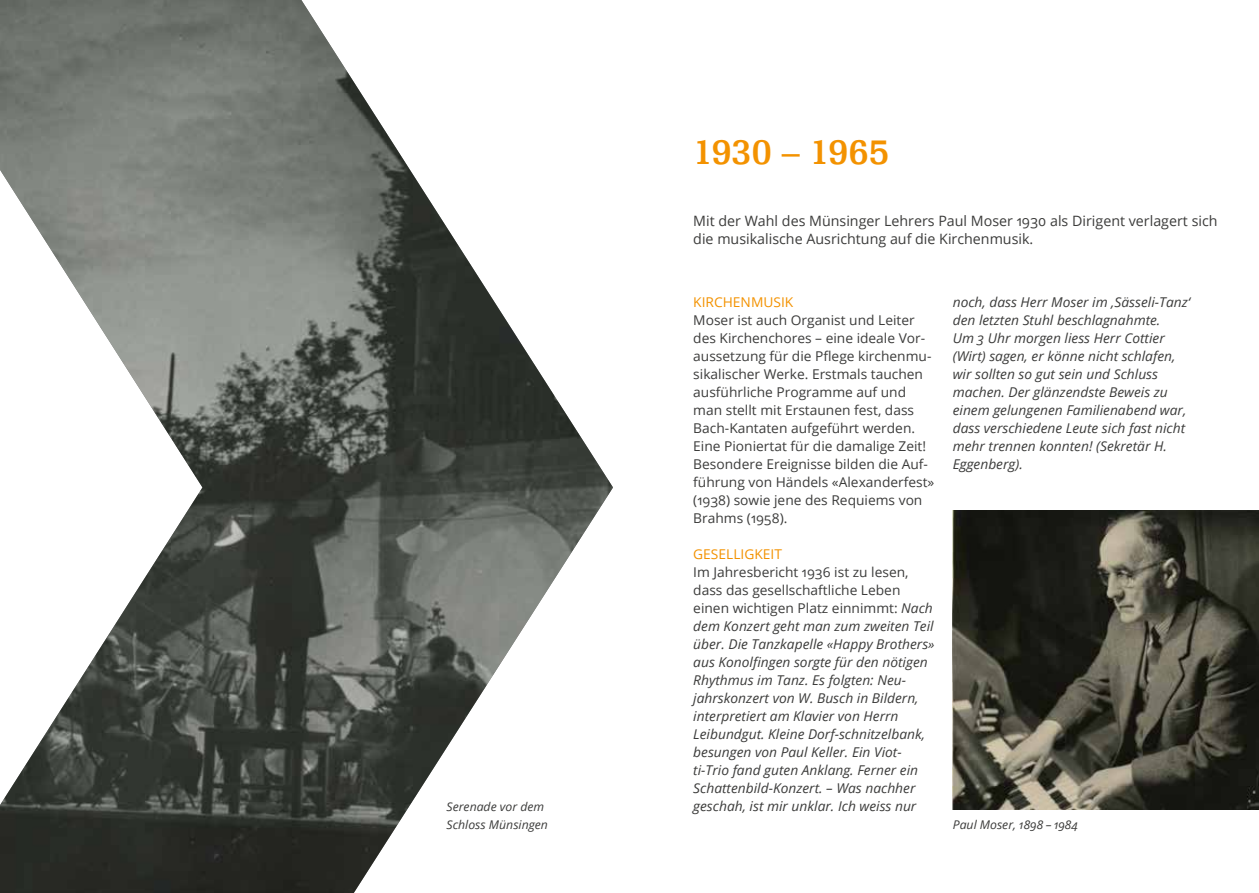
<style>
.page{position:relative;width:1259px;height:893px;background:#fff}
.page>*{position:absolute;margin:0;border:0;box-sizing:border-box;transform-origin:0 0}
.t1{font:700 36px "Egyptienne FLT Std";letter-spacing:.005em;color:#f39200}
.t2{font:14.25px/18px "Open Sans";color:#3c3c3b}
.t3{font:italic 13.5px/18px "Open Sans";color:#3c3c3b}
.t4{font:13.5px/18px "Open Sans";color:#3c3c3b}
.t5{font:13.5px "Open Sans";color:#f39200}
.t6{font:italic 12px/18px "Open Sans";color:#3c3c3b}
.s1{font-style:normal}
.s2{font-size:13.35px}
</style>
<div class="page">
<img style="left:0;top:0;width:613px;height:893px">
<img style="left:952px;top:510px;width:307px;height:299px">
<p class="t6" style="left:446px;top:797px;width:103px">Serenade vor dem<br>Schloss Münsingen</p>
<h1 class="t1" style="left:693px;top:133px;width:197px">1930 – 1965</h1>
<p class="t2" style="left:693px;top:211px;width:526px">Mit der Wahl des Münsinger Lehrers Paul Moser 1930 als Dirigent verlagert sich die musikalische Ausrichtung auf die Kirchenmusik.</p>
<p class="t5" style="left:693px;top:293px;width:102px">KIRCHENMUSIK</p>
<p class="t4" style="left:693px;top:311px;width:243px">Moser ist auch Organist und Leiter des Kirchenchores – eine ideale Vor&shy;aussetzung für die Pflege kirchenmu&shy;sikalischer Werke. Erstmals tauchen ausführliche Programme auf und man stellt mit Erstaunen fest, dass Bach-Kantaten aufgeführt werden.<br>Eine Pioniertat für die damalige Zeit!<br>Besondere Ereignisse bilden die Auf&shy;führung von Händels «Alexanderfest» (1938) sowie jene des Requiems von Brahms (1958).</p>
<p class="t5" style="left:693px;top:545px;width:90px">GESELLIGKEIT</p>
<p class="t3" style="left:693px;top:563px;width:243px"><span class="s1">Im Jahresbericht 1936 ist zu lesen, dass das gesellschaftliche Leben einen wichtigen Platz einnimmt:</span> Nach dem Konzert geht man zum zweiten Teil über. Die Tanzkapelle «Happy Brothers<span class="s2">» </span>aus Konolfingen sorgte für den nötigen Rhythmus im Tanz. Es folgten: Neu&shy;jahrskonzert von W. Busch in Bildern, interpretiert am Klavier von Herrn Leibundgut. Kleine Dorf-schnitzelbank, besungen von Paul Keller. Ein Viot&shy;ti-Trio fand guten Anklang. Ferner ein Schattenbild-Konzert. – Was nachher geschah, ist mir unklar. Ich weiss nur</p>
<p class="t3" style="left:952px;top:293px;width:239px">noch, dass Herr Moser im ‚Sässeli-Tanz‘ den letzten Stuhl beschlagnahmte.<br>Um 3 Uhr morgen liess Herr Cottier (Wirt) sagen, er könne nicht schlafen, wir sollten so gut sein und Schluss machen. Der glänzendste Beweis zu einem gelungenen Familienabend war, dass verschiedene Leute sich fast nicht mehr trennen konnten! (Sekretär H.<br>Eggenberg).</p>
<p class="t6" style="left:952px;top:815px;width:127px">Paul Moser, 1898 – 1984</p>
</div>
